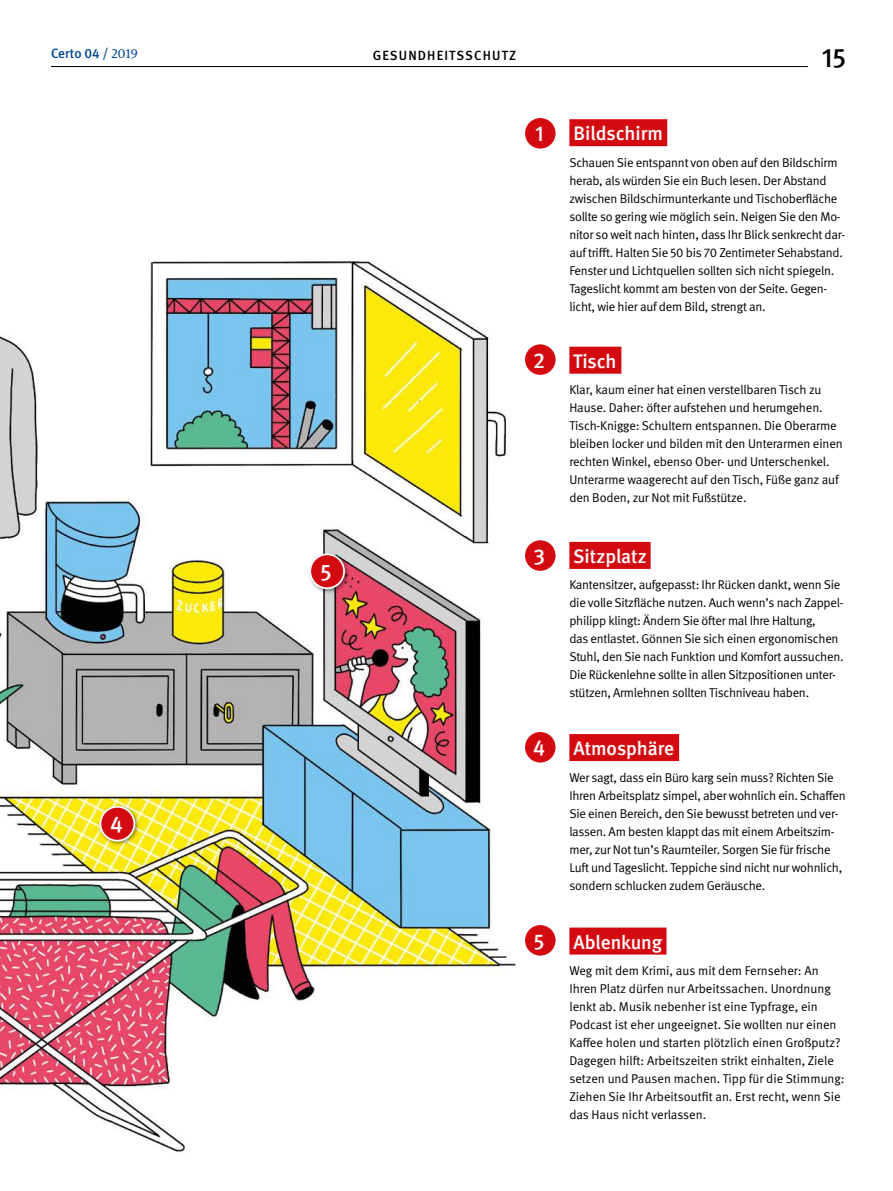
<style>
.page{position:relative;width:893px;height:1191px;background:#fff}
.page>*{position:absolute;margin:0;border:0;box-sizing:border-box;transform-origin:0 0}
.t1{font:500 27px "DGUV Meta";color:#000}
.t2{font:500 22.8px "DGUV Meta";color:#fff}
.t3{font:500 21.6px "DGUV Meta";color:#fff}
.t4{font:500 19.5px "DGUV Meta";color:#fff}
.t5{font:500 13.5px "DGUV Meta";color:#004893}
.t6{font:500 13.35px "DGUV Meta";letter-spacing:.085em;color:#000}
.t7{font:12.75px/18px "DGUV Meta";letter-spacing:-.02em;color:#000}
.t8{font:12.75px/18px "DGUV Meta";color:#000}
.s1{font-family:"DGUV Meta Serif";font-weight:400;font-size:13.35px}
</style>
<div class="page">
<img style="left:0;top:261px;width:553px;height:891px">
<div style="left:98px;top:804px;width:42px;height:42px;background:#000;opacity:.4"></div>
<div style="left:100px;top:807px;width:34px;height:33px;background:#d40a11;border-radius:50%"></div>
<div style="left:100px;top:806px;width:35px;height:35px;border:2px solid #fff;border-radius:50%"></div>
<div style="left:308px;top:552px;width:41px;height:42px;background:#000;opacity:.4"></div>
<div style="left:310px;top:554px;width:34px;height:34px;background:#d40a11;border-radius:50%"></div>
<div style="left:309px;top:553px;width:36px;height:36px;border:2px solid #fff;border-radius:50%"></div>
<div style="left:569px;top:119px;width:98px;height:27px;background:#d40a11"></div>
<div style="left:569px;top:347px;width:52px;height:27px;background:#d40a11"></div>
<div style="left:569px;top:542px;width:82px;height:27px;background:#d40a11"></div>
<div style="left:569px;top:734px;width:110px;height:27px;background:#d40a11"></div>
<div style="left:569px;top:927px;width:97px;height:27px;background:#d40a11"></div>
<div style="left:524px;top:117px;width:32px;height:32px;background:#d40a11;border-radius:50%"></div>
<div style="left:523px;top:116px;width:34px;height:34px;border:2px solid #fff;border-radius:50%"></div>
<div style="left:524px;top:343px;width:32px;height:33px;background:#d40a11;border-radius:50%"></div>
<div style="left:523px;top:343px;width:34px;height:33px;border:2px solid #fff;border-radius:50%"></div>
<div style="left:524px;top:539px;width:32px;height:32px;background:#d40a11;border-radius:50%"></div>
<div style="left:523px;top:538px;width:34px;height:34px;border:2px solid #fff;border-radius:50%"></div>
<div style="left:524px;top:924px;width:32px;height:32px;background:#d40a11;border-radius:50%"></div>
<div style="left:523px;top:923px;width:34px;height:34px;border:2px solid #fff;border-radius:50%"></div>
<div style="left:524px;top:731px;width:32px;height:32px;background:#d40a11;border-radius:50%"></div>
<div style="left:523px;top:730px;width:34px;height:34px;border:2px solid #fff;border-radius:50%"></div>
<hr style="left:51px;top:66px;width:757px;height:1px;background:#000">
<p class="t5" style="left:51px;top:46px;width:88px">Certo 04 / <span class="s1">2019</span></p>
<p class="t6" style="left:373px;top:47px;width:145px">GESUNDHEITSSCHUTZ</p>
<h3 class="t3" style="left:535px;top:121px;width:10px">1</h3>
<h2 class="t2" style="left:110px;top:811px;width:14px">4</h2>
<h2 class="t2" style="left:320px;top:559px;width:13px">5</h2>
<h3 class="t3" style="left:533px;top:348px;width:13px">2</h3>
<h3 class="t3" style="left:533px;top:544px;width:13px">3</h3>
<h3 class="t3" style="left:533px;top:735px;width:14px">4</h3>
<h3 class="t3" style="left:534px;top:928px;width:12px">5</h3>
<h1 class="t1" style="left:822px;top:42px;width:26px">15</h1>
<h3 class="t4" style="left:574px;top:122px;width:91px">Bildschirm</h3>
<p class="t7" style="left:569px;top:154px;width:277px">Schauen Sie entspannt von oben auf den Bildschirm herab, als würden Sie ein Buch lesen. Der Abstand zwischen Bildschirmunterkante und Tischoberfläche sollte so gering wie möglich sein. Neigen Sie den Mo&shy;nitor so weit nach hinten, dass Ihr Blick senkrecht dar&shy;auf trifft. Halten Sie 50 bis 70 Zentimeter Sehabstand.<br>Fenster und Lichtquellen sollten sich nicht spiegeln.<br>Tageslicht kommt am besten von der Seite. Gegen&shy;licht, wie hier auf dem Bild, strengt an.</p>
<h3 class="t4" style="left:573px;top:349px;width:45px">Tisch</h3>
<p class="t7" style="left:569px;top:381px;width:275px">Klar, kaum einer hat einen verstellbaren Tisch zu Hause. Daher: öfter aufstehen und herumgehen.<br>Tisch-Knigge: Schultern entspannen. Die Oberarme bleiben locker und bilden mit den Unterarmen einen rechten Winkel, ebenso Ober- und Unterschenkel.<br>Unterarme waagerecht auf den Tisch, Füße ganz auf den Boden, zur Not mit Fußstütze.</p>
<h3 class="t4" style="left:573px;top:545px;width:75px">Sitzplatz</h3>
<p class="t7" style="left:569px;top:576px;width:276px">Kantensitzer, aufgepasst: Ihr Rücken dankt, wenn Sie die volle Sitzfläche nutzen. Auch wenn’s nach Zappel&shy;philipp klingt: Ändern Sie öfter mal Ihre Haltung,<br>das entlastet. Gönnen Sie sich einen ergonomischen Stuhl, den Sie nach Funktion und Komfort aussuchen.<br>Die Rückenlehne sollte in allen Sitzpositionen unter&shy;stützen, Armlehnen sollten Tischniveau haben.</p>
<h3 class="t4" style="left:574px;top:737px;width:102px">Atmosphäre</h3>
<p class="t7" style="left:569px;top:768px;width:278px">Wer sagt, dass ein Büro karg sein muss? Richten Sie Ihren Arbeitsplatz simpel, aber wohnlich ein. Schaffen Sie einen Bereich, den Sie bewusst betreten und ver&shy;lassen. Am besten klappt das mit einem Arbeitszim&shy;mer, zur Not tun’s Raumteiler. Sorgen Sie für frische Luft und Tageslicht. Teppiche sind nicht nur wohnlich, sondern schlucken zudem Geräusche.</p>
<h3 class="t4" style="left:574px;top:930px;width:90px">Ablenkung</h3>
<p class="t8" style="left:569px;top:962px;width:277px">Weg mit dem Krimi, aus mit dem Fernseher: An Ihren Platz dürfen nur Arbeitssachen. Unordnung lenkt ab. Musik nebenher ist eine Typfrage, ein Podcast ist eher ungeeignet. Sie wollten nur einen Kaffee holen und starten plötzlich einen Großputz?<br>Dagegen hilft: Arbeitszeiten strikt einhalten, Ziele setzen und Pausen machen. Tipp für die Stimmung:<br>Ziehen Sie Ihr Arbeitsoutfit an. Erst recht, wenn Sie das Haus nicht verlassen.</p>
</div>
